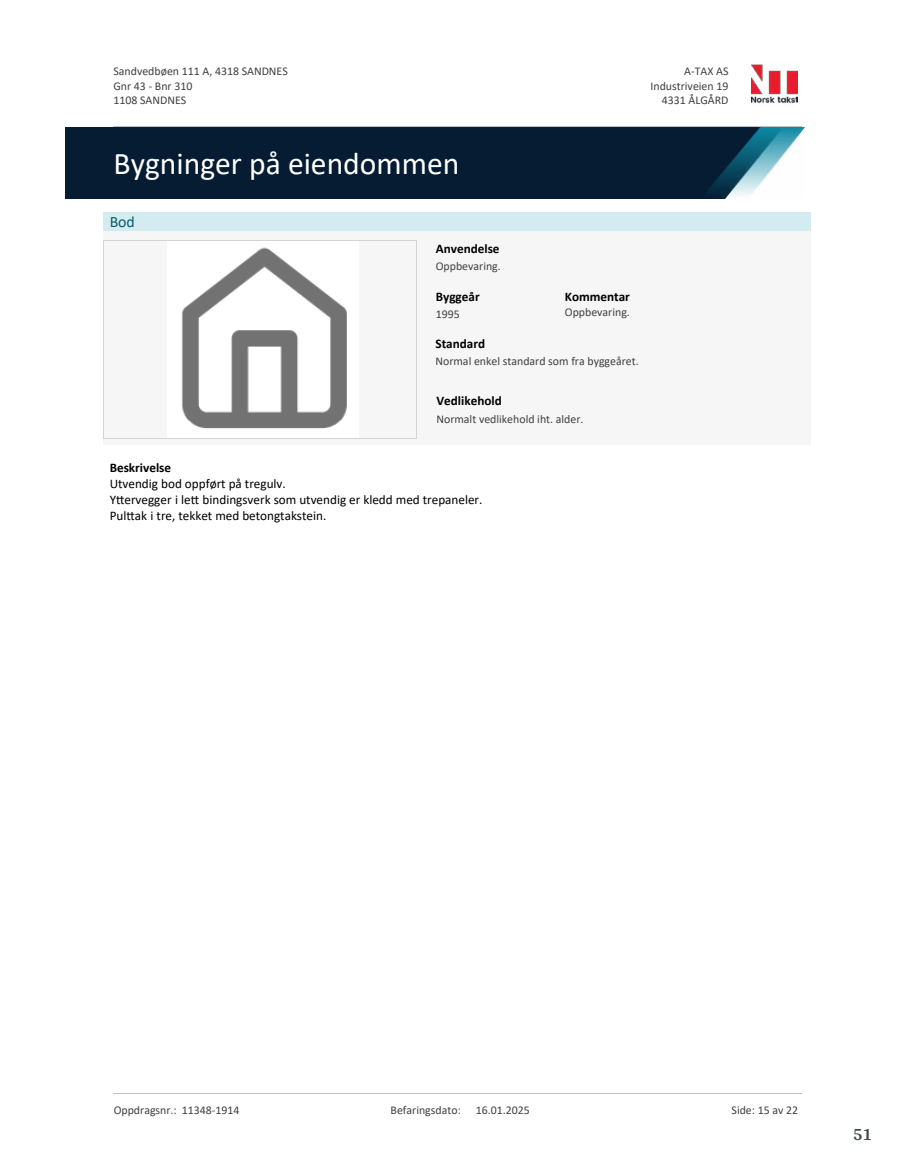
<style>
.page{position:relative;width:915px;height:1172px;background:#fff}
.page>*{position:absolute;margin:0;border:0;box-sizing:border-box;transform-origin:0 0}
.t1{font:31.65px "Calibri";color:#fff}
.t2{font:700 18px "Arya";color:#414749}
.t3{font:15.75px "Calibri";color:#065c69}
.t4{font:13.2px/16px "Calibri";color:#000}
.t5{font:700 13.2px "Calibri";color:#000}
.t6{font:11.85px/14.5px "Calibri";color:#404040}
</style>
<div class="page">
<img style="left:65px;top:128px;width:739px;height:71px">
<div style="left:103px;top:212px;width:706px;height:19px;background:#d3ecf1"></div>
<div style="left:103px;top:231px;width:706px;height:214px;background:#f6f6f6"></div>
<img style="left:182px;top:247px;width:165px;height:182px">
<hr style="left:103px;top:241px;width:1px;height:197px;background:#d3d3d3">
<hr style="left:416px;top:241px;width:1px;height:197px;background:#d3d3d3">
<hr style="left:103px;top:241px;width:313px;height:1px;background:#d3d3d3">
<hr style="left:103px;top:438px;width:313px;height:1px;background:#d3d3d3">
<img style="left:751px;top:64px;width:46px;height:40px">
<hr style="left:113px;top:127px;width:688px;height:1px;background:#c0c0c0">
<hr style="left:113px;top:1093px;width:688px;height:1px;background:#c0c0c0">
<p class="t6" style="left:113px;top:64px;width:176px">Sandvedbøen 111 A, 4318 SANDNES<br>Gnr 43 - Bnr 310<br>1108 SANDNES</p>
<p class="t6" style="left:684px;top:64px;width:46px">A-TAX AS</p>
<p class="t6" style="left:650px;top:78px;width:79px">Industriveien 19</p>
<p class="t6" style="left:661px;top:93px;width:68px">4331 ÅLGÅRD</p>
<h1 class="t1" style="left:113px;top:142px;width:347px">Bygninger på eiendommen</h1>
<h3 class="t3" style="left:110px;top:211px;width:27px">Bod</h3>
<p class="t5" style="left:435px;top:240px;width:65px">Anvendelse</p>
<p class="t6" style="left:435px;top:259px;width:67px">Oppbevaring.</p>
<p class="t5" style="left:435px;top:287px;width:45px">Byggeår</p>
<p class="t5" style="left:564px;top:287px;width:67px">Kommentar</p>
<p class="t6" style="left:435px;top:306px;width:26px">1995</p>
<p class="t6" style="left:564px;top:304px;width:67px">Oppbevaring.</p>
<p class="t6" style="left:435px;top:354px;width:205px">Normal enkel standard som fra byggeåret.</p>
<p class="t5" style="left:435px;top:334px;width:51px">Standard</p>
<p class="t5" style="left:436px;top:391px;width:67px">Vedlikehold</p>
<p class="t6" style="left:436px;top:412px;width:148px">Normalt vedlikehold iht. alder.</p>
<p class="t5" style="left:110px;top:458px;width:63px">Beskrivelse</p>
<p class="t4" style="left:110px;top:475px;width:374px">Utvendig bod oppført på tregulv.<br>Y琀琀ervegger i le琀琀 bindingsverk som utvendig er kledd med trepaneler.<br>Pul琀琀ak i tre, tekket med betongtakstein.</p>
<p class="t6" style="left:114px;top:1102px;width:127px">Oppdragsnr.: 11348-1914</p>
<p class="t6" style="left:390px;top:1102px;width:72px">Befaringsdato:</p>
<p class="t6" style="left:475px;top:1102px;width:55px">16.01.2025</p>
<p class="t6" style="left:731px;top:1102px;width:68px">Side: 15 av 22</p>
<h2 class="t2" style="left:852px;top:1123px;width:21px">51</h2>
</div>
